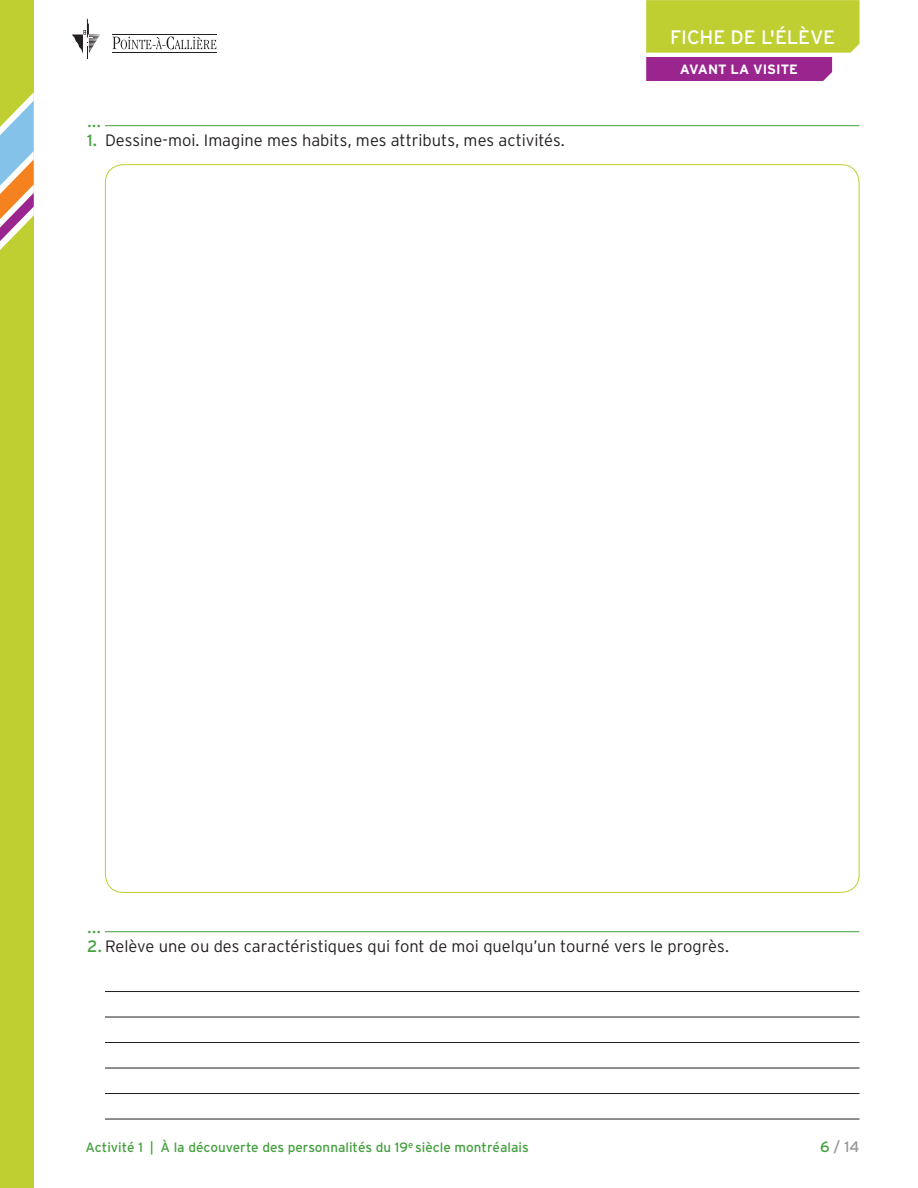
<style>
.page{position:relative;width:918px;height:1188px;background:#fff}
.page>*{position:absolute;margin:0;border:0;box-sizing:border-box;transform-origin:0 0}
.t1{font:19.5px "Interstate";letter-spacing:-.01em;color:#fff}
.t2{font:300 19.5px "Interstate";color:#44a03e}
.t3{font:300 16.5px "Interstate";color:#231f20}
.t4{font:15px "Interstate";color:#949698}
.t5{font:13.5px "Interstate";color:#44a03e}
.t6{font:700 13.5px "Interstate";letter-spacing:-.005em;color:#fff}
.s1{font-weight:400;color:#44a03e}
.s2{color:#44a03e}
</style>
<div class="page">
<div style="left:0;top:0;width:34px;height:1188px;background:#bfce30"></div>
<svg style="left:0;top:92px;width:34px;height:158px"></svg>
<svg style="left:113px;top:36px;width:103px;height:13px"></svg>
<hr style="left:112px;top:34px;width:105px;height:1px;background:#231f20">
<hr style="left:112px;top:53px;width:105px;height:1px;background:#231f20">
<svg style="left:72px;top:19px;width:28px;height:40px"></svg>
<svg style="left:646px;top:0;width:214px;height:81px;background:#bca75c"></svg>
<hr style="left:105px;top:125px;width:755px;height:1px;background:#44a03e">
<hr style="left:105px;top:931px;width:755px;height:1px;background:#44a03e">
<hr style="left:105px;top:991px;width:755px;height:1px;background:#231f20">
<hr style="left:105px;top:1017px;width:755px;height:1px;background:#231f20">
<hr style="left:105px;top:1042px;width:755px;height:1px;background:#231f20">
<hr style="left:105px;top:1068px;width:755px;height:1px;background:#231f20">
<hr style="left:105px;top:1093px;width:755px;height:1px;background:#231f20">
<hr style="left:105px;top:1119px;width:755px;height:1px;background:#231f20">
<p class="t2" style="left:87px;top:109px;width:16px">...</p>
<p class="t3" style="left:87px;top:131px;width:479px"><span class="s1">1.</span> Dessine-moi. Imagine mes habits, mes attributs, mes activités.</p>
<p class="t1" style="left:670px;top:26px;width:167px">FICHE DE L'ÉLÈVE</p>
<p class="t6" style="left:680px;top:62px;width:120px">AVANT LA VISITE</p>
<p class="t2" style="left:87px;top:915px;width:16px">...</p>
<p class="t3" style="left:87px;top:937px;width:643px"><span class="s1">2.</span> Relève une ou des caractéristiques qui font de moi quelqu’un tourné vers le progrès.</p>
<p class="t5" style="left:86px;top:1140px;width:445px">Activité 1 | À la découverte des personnalités du 19<sup>e</sup> siècle montréalais</p>
<p class="t4" style="left:820px;top:1138px;width:41px"><span class="s2">6</span> / 14</p>
</div>
